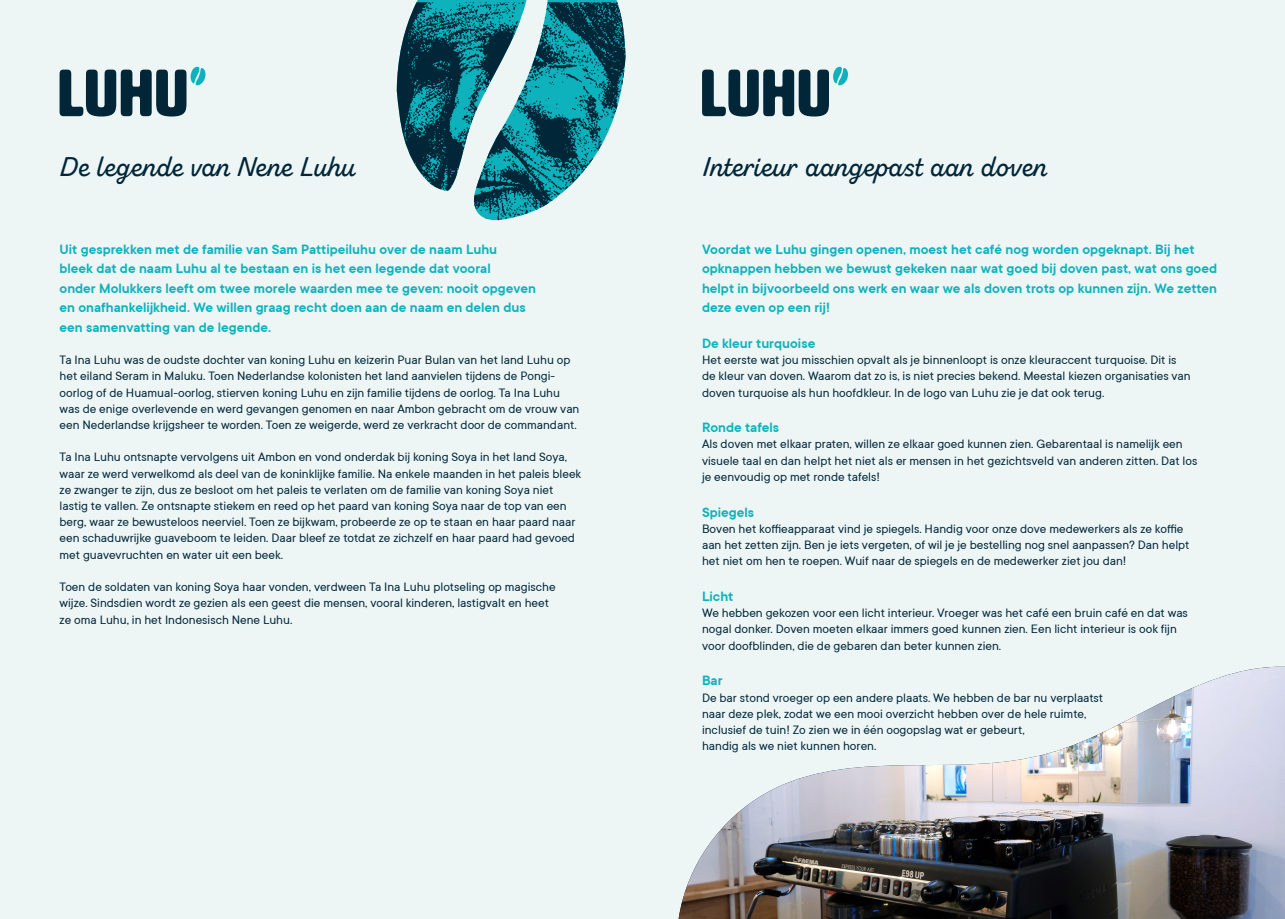
<style>
.page{position:relative;width:1285px;height:919px;background:#fff}
.page>*{position:absolute;margin:0;border:0;box-sizing:border-box;transform-origin:0 0}
.t1{font:27px "Zing Script Rust SB Demo Base";color:#002638}
.t2{font:600 15px/19.5px "TT Commons";color:#0eb2bc}
.t3{font:13.5px/16.2px "TT Commons";color:#002638}
</style>
<div class="page">
<div style="left:0;top:0;width:642px;height:918px;background:#edf5f5"></div>
<div style="left:642px;top:0;width:642px;height:918px;background:#edf5f5"></div>
<svg style="left:702px;top:67px;width:145px;height:49px"></svg>
<svg style="left:60px;top:67px;width:145px;height:49px"></svg>
<img style="left:678px;top:666px;width:606px;height:252px">
<img style="left:396px;top:2px;width:229px;height:219px">
<p class="t1" style="left:60px;top:150px;width:296px">De legende van Nene Luhu</p>
<p class="t2" style="left:60px;top:239px;width:439px">Uit gesprekken met de familie van Sam Pattipeiluhu over de naam Luhu</p>
<p class="t2" style="left:60px;top:258px;width:432px">bleek dat de naam Luhu al te bestaan en is het een legende dat vooral</p>
<p class="t2" style="left:60px;top:278px;width:478px">onder Molukkers leeft om twee morele waarden mee te geven: nooit opgeven</p>
<p class="t2" style="left:60px;top:297px;width:467px">en onafhankelijkheid. We willen graag recht doen aan de naam en delen dus</p>
<p class="t2" style="left:60px;top:317px;width:213px">een samenvatting van de legende.</p>
<p class="t3" style="left:60px;top:351px;width:512px">Ta Ina Luhu was de oudste dochter van koning Luhu en keizerin Puar Bulan van het land Luhu op het eiland Seram in Maluku. Toen Nederlandse kolonisten het land aanvielen tijdens de Pongi-</p>
<p class="t3" style="left:60px;top:384px;width:521px">oorlog of de Huamual-oorlog, stierven koning Luhu en zijn familie tijdens de oorlog. Ta Ina Luhu was de enige overlevende en werd gevangen genomen en naar Ambon gebracht om de vrouw van een Nederlandse krijgsheer te worden. Toen ze weigerde, werd ze verkracht door de commandant.</p>
<p class="t3" style="left:60px;top:448px;width:523px">Ta Ina Luhu ontsnapte vervolgens uit Ambon en vond onderdak bij koning Soya in het land Soya, waar ze werd verwelkomd als deel van de koninklijke familie. Na enkele maanden in het paleis bleek ze zwanger te zijn, dus ze besloot om het paleis te verlaten om de familie van koning Soya niet lastig te vallen. Ze ontsnapte stiekem en reed op het paard van koning Soya naar de top van een berg, waar ze bewusteloos neerviel. Toen ze bijkwam, probeerde ze op te staan en haar paard naar een schaduwrijke guaveboom te leiden. Daar bleef ze totdat ze zichzelf en haar paard had gevoed met guavevruchten en water uit een beek.</p>
<p class="t3" style="left:60px;top:578px;width:497px">Toen de soldaten van koning Soya haar vonden, verdween Ta Ina Luhu plotseling op magische wijze. Sindsdien wordt ze gezien als een geest die mensen, vooral kinderen, lastigvalt en heet</p>
<p class="t3" style="left:60px;top:610px;width:234px">ze oma Luhu, in het Indonesisch Nene Luhu.</p>
<p class="t1" style="left:702px;top:150px;width:346px">Interieur aangepast aan doven</p>
<p class="t2" style="left:702px;top:239px;width:516px">Voordat we Luhu gingen openen, moest het café nog worden opgeknapt. Bij het opknappen hebben we bewust gekeken naar wat goed bij doven past, wat ons goed helpt in bijvoorbeeld ons werk en waar we als doven trots op kunnen zijn. We zetten deze even op een rij!</p>
<p class="t2" style="left:702px;top:333px;width:115px">De kleur turquoise</p>
<p class="t3" style="left:702px;top:351px;width:476px">Het eerste wat jou misschien opvalt als je binnenloopt is onze kleuraccent turquoise. Dit is</p>
<p class="t3" style="left:702px;top:367px;width:490px">de kleur van doven. Waarom dat zo is, is niet precies bekend. Meestal kiezen organisaties van doven turquoise als hun hoofdkleur. In de logo van Luhu zie je dat ook terug.</p>
<p class="t2" style="left:702px;top:417px;width:79px">Ronde tafels</p>
<p class="t3" style="left:702px;top:436px;width:482px">Als doven met elkaar praten, willen ze elkaar goed kunnen zien. Gebarentaal is namelijk een</p>
<p class="t3" style="left:702px;top:452px;width:497px">visuele taal en dan helpt het niet als er mensen in het gezichtsveld van anderen zitten. Dat los</p>
<p class="t3" style="left:702px;top:468px;width:179px">je eenvoudig op met ronde tafels!</p>
<p class="t2" style="left:702px;top:501px;width:54px">Spiegels</p>
<p class="t3" style="left:702px;top:520px;width:483px">Boven het koffieapparaat vind je spiegels. Handig voor onze dove medewerkers als ze koffie</p>
<p class="t3" style="left:702px;top:536px;width:489px">aan het zetten zijn. Ben je iets vergeten, of wil je je bestelling nog snel aanpassen? Dan helpt</p>
<p class="t3" style="left:702px;top:552px;width:426px">het niet om hen te roepen. Wuif naar de spiegels en de medewerker ziet jou dan!</p>
<p class="t2" style="left:702px;top:586px;width:33px">Licht</p>
<p class="t3" style="left:702px;top:604px;width:487px">We hebben gekozen voor een licht interieur. Vroeger was het café een bruin café en dat was</p>
<p class="t3" style="left:702px;top:620px;width:476px">nogal donker. Doven moeten elkaar immers goed kunnen zien. Een licht interieur is ook fijn</p>
<p class="t3" style="left:702px;top:637px;width:300px">voor doofblinden, die de gebaren dan beter kunnen zien.</p>
<p class="t2" style="left:702px;top:670px;width:22px">Bar</p>
<p class="t3" style="left:702px;top:688px;width:402px">De bar stond vroeger op een andere plaats. We hebben de bar nu verplaatst</p>
<p class="t3" style="left:702px;top:705px;width:386px">naar deze plek, zodat we een mooi overzicht hebben over de hele ruimte,</p>
<p class="t3" style="left:702px;top:721px;width:324px">inclusief de tuin! Zo zien we in één oogopslag wat er gebeurt,</p>
<p class="t3" style="left:702px;top:737px;width:176px">handig als we niet kunnen horen.</p>
</div>
